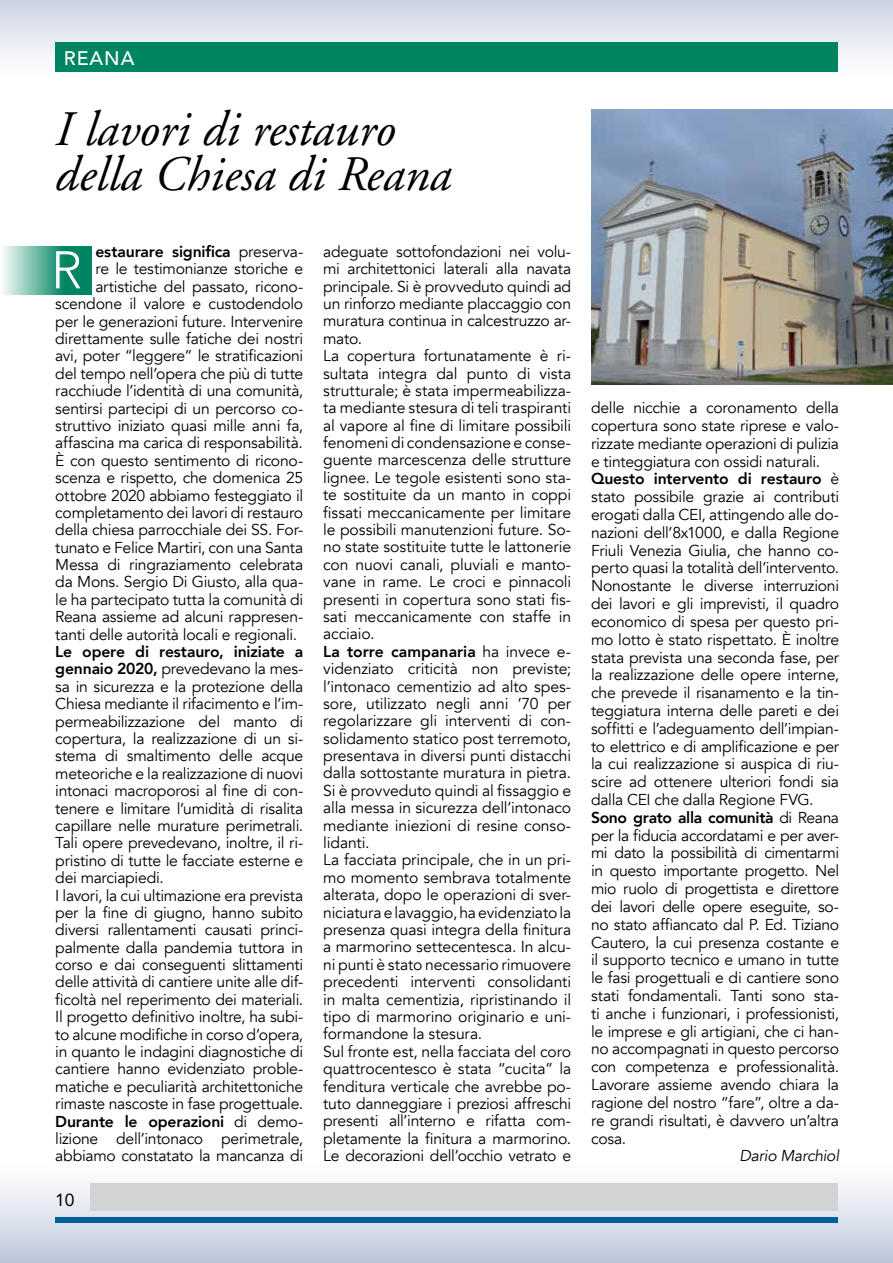
<style>
.page{position:relative;width:893px;height:1263px;background:#fff}
.page>*{position:absolute;margin:0;border:0;box-sizing:border-box;transform-origin:0 0}
.t1{font:300 52.5px "Avenir LT Std";color:#fff}
.t2{font:italic 49.5px/45px "Adobe Garamond";color:#000}
.t3{font:500 19.5px "Avenir LT Std";letter-spacing:.05em;color:#fff}
.t4{font:17.4px "Avenir LT Std";color:#000}
.t5{font:15.75px/17.4px "Avenir";letter-spacing:-.015em;color:#000}
.t6{font:800 15.75px "Avenir";letter-spacing:-.01em;color:#000}
.t7{font:italic 15.75px "Avenir";letter-spacing:-.02em;color:#000}
.s1{font-weight:400}
.s2{font-weight:800}
</style>
<div class="page">
<div style="left:0;top:1145px;width:893px;height:118px;background:linear-gradient(to bottom,#fff,#c0cadd)"></div>
<div style="left:91px;top:1183px;width:747px;height:28px;background:#d1d3d4"></div>
<div style="left:55px;top:1217px;width:783px;height:5px;background:#006097"></div>
<div style="left:0;top:0;width:893px;height:93px;background:linear-gradient(to bottom,#c8d3e0,#fff)"></div>
<div style="left:55px;top:43px;width:783px;height:29px;background:#008562"></div>
<svg style="left:3px;top:246px;width:88px;height:48px;background:#56ad96"></svg>
<hr style="left:892px;top:0;width:1px;height:93px;background:#b1bdd5">
<img style="left:591px;top:109px;width:302px;height:276px">
<p class="t3" style="left:64px;top:47px;width:72px">REANA</p>
<h2 class="t2" style="left:55px;top:108px;width:398px">I lavori di restauro della Chiesa di Reana</h2>
<p class="t6" style="left:95px;top:239px;width:209px">estaurare significa <span class="s1">preserva-</span></p>
<p class="t5" style="left:95px;top:261px;width:209px">re le testimonianze storiche e</p>
<p class="t5" style="left:95px;top:278px;width:209px">artistiche del passato, ricono-</p>
<p class="t5" style="left:55px;top:295px;width:250px">scendone il valore e custodendolo</p>
<p class="t5" style="left:55px;top:313px;width:250px">per le generazioni future. Intervenire</p>
<p class="t5" style="left:55px;top:330px;width:250px">direttamente sulle fatiche dei nostri</p>
<p class="t5" style="left:55px;top:348px;width:250px">avi, poter “leggere” le stratificazioni</p>
<p class="t5" style="left:55px;top:365px;width:250px">del tempo nell’opera che più di tutte</p>
<p class="t5" style="left:55px;top:382px;width:250px">racchiude l’identità di una comunità,</p>
<p class="t5" style="left:55px;top:400px;width:250px">sentirsi partecipi di un percorso co-</p>
<p class="t5" style="left:55px;top:417px;width:250px">struttivo iniziato quasi mille anni fa,</p>
<p class="t5" style="left:55px;top:434px;width:249px">affascina ma carica di responsabilità.</p>
<p class="t5" style="left:55px;top:452px;width:250px">È con questo sentimento di ricono-</p>
<p class="t5" style="left:55px;top:469px;width:250px">scenza e rispetto, che domenica 25</p>
<p class="t5" style="left:55px;top:487px;width:250px">ottobre 2020 abbiamo festeggiato il</p>
<p class="t5" style="left:55px;top:504px;width:250px">completamento dei lavori di restauro</p>
<p class="t5" style="left:55px;top:521px;width:250px">della chiesa parrocchiale dei SS. For-</p>
<p class="t5" style="left:55px;top:539px;width:250px">tunato e Felice Martiri, con una Santa</p>
<p class="t5" style="left:55px;top:556px;width:250px">Messa di ringraziamento celebrata</p>
<p class="t5" style="left:55px;top:574px;width:250px">da Mons. Sergio Di Giusto, alla qua-</p>
<p class="t5" style="left:55px;top:591px;width:250px">le ha partecipato tutta la comunità di</p>
<p class="t5" style="left:55px;top:608px;width:250px">Reana assieme ad alcuni rappresen-</p>
<p class="t5" style="left:55px;top:626px;width:243px">tanti delle autorità locali e regionali.</p>
<p class="t5" style="left:55px;top:643px;width:250px"><span class="s2">Le opere di restauro, iniziate a gennaio 2020,</span> prevedevano la mes&shy;sa in sicurezza e la protezione della Chiesa mediante il rifacimento e l’im&shy;permeabilizzazione del manto di copertura, la realizzazione di un si&shy;stema di smaltimento delle acque meteoriche e la realizzazione di nuovi intonaci macroporosi al fine di con&shy;tenere e limitare l’umidità di risalita capillare nelle murature perimetrali.<br>Tali opere prevedevano, inoltre, il ri&shy;pristino di tutte le facciate esterne e dei marciapiedi.<br>I lavori, la cui ultimazione era prevista per la fine di giugno, hanno subito diversi rallentamenti causati princi&shy;palmente dalla pandemia tuttora in corso e dai conseguenti slittamenti delle attività di cantiere unite alle dif&shy;ficoltà nel reperimento dei materiali.<br>Il progetto definitivo inoltre, ha subi&shy;to alcune modifiche in corso d’opera, in quanto le indagini diagnostiche di cantiere hanno evidenziato proble&shy;matiche e peculiarità architettoniche rimaste nascoste in fase progettuale.<br><span class="s2">Durante le operazioni</span> di demo&shy;lizione dell’intonaco perimetrale, abbiamo constatato la mancanza di</p>
<h1 class="t1" style="left:51px;top:239px;width:33px">R</h1>
<p class="t4" style="left:55px;top:1190px;width:21px">10</p>
<p class="t5" style="left:323px;top:243px;width:250px">adeguate sottofondazioni nei volu&shy;mi architettonici laterali alla navata principale. Si è provveduto quindi ad un rinforzo mediante placcaggio con muratura continua in calcestruzzo ar&shy;mato.<br>La copertura fortunatamente è ri&shy;sultata integra dal punto di vista strutturale; è stata impermeabilizza&shy;ta mediante stesura di teli traspiranti al vapore al fine di limitare possibili fenomeni di condensazione e conse&shy;guente marcescenza delle strutture lignee. Le tegole esistenti sono sta&shy;te sostituite da un manto in coppi fissati meccanicamente per limitare le possibili manutenzioni future. So&shy;no state sostituite tutte le lattonerie con nuovi canali, pluviali e manto&shy;vane in rame. Le croci e pinnacoli presenti in copertura sono stati fis&shy;sati meccanicamente con staffe in acciaio.<br><span class="s2">La torre campanaria</span> ha invece e&shy;videnziato criticità non previste; l’intonaco cementizio ad alto spes&shy;sore, utilizzato negli anni ’70 per regolarizzare gli interventi di con&shy;solidamento statico post terremoto, presentava in diversi punti distacchi dalla sottostante muratura in pietra.<br>Si è provveduto quindi al fissaggio e alla messa in sicurezza dell’intonaco mediante iniezioni di resine conso&shy;lidanti.<br>La facciata principale, che in un pri&shy;mo momento sembrava totalmente alterata, dopo le operazioni di sver&shy;niciatura e lavaggio, ha evidenziato la presenza quasi integra della finitura a marmorino settecentesca. In alcu&shy;ni punti è stato necessario rimuovere precedenti interventi consolidanti in malta cementizia, ripristinando il tipo di marmorino originario e uni&shy;formandone la stesura.<br>Sul fronte est, nella facciata del coro quattrocentesco è stata “cucita” la fenditura verticale che avrebbe po&shy;tuto danneggiare i preziosi affreschi presenti all’interno e rifatta com&shy;pletamente la finitura a marmorino.<br>Le decorazioni dell’occhio vetrato e</p>
<p class="t5" style="left:591px;top:399px;width:250px;line-height:17.9px">delle nicchie a coronamento della copertura sono state riprese e valo&shy;rizzate mediante operazioni di pulizia e tinteggiatura con ossidi naturali.<br><span class="s2">Questo intervento di restauro</span> è stato possibile grazie ai contributi erogati dalla CEI, attingendo alle do&shy;nazioni dell’8x1000, e dalla Regione Friuli Venezia Giulia, che hanno co&shy;perto quasi la totalità dell’intervento.<br>Nonostante le diverse interruzioni dei lavori e gli imprevisti, il quadro economico di spesa per questo pri&shy;mo lotto è stato rispettato. È inoltre stata prevista una seconda fase, per la realizzazione delle opere interne, che prevede il risanamento e la tin&shy;teggiatura interna delle pareti e dei soffitti e l’adeguamento dell’impian&shy;to elettrico e di amplificazione e per la cui realizzazione si auspica di riu&shy;scire ad ottenere ulteriori fondi sia dalla CEI che dalla Regione FVG.<br><span class="s2">Sono grato alla comunità</span> di Reana per la fiducia accordatami e per aver&shy;mi dato la possibilità di cimentarmi in questo importante progetto. Nel mio ruolo di progettista e direttore dei lavori delle opere eseguite, so&shy;no stato affiancato dal P. Ed. Tiziano Cautero, la cui presenza costante e il supporto tecnico e umano in tutte le fasi progettuali e di cantiere sono stati fondamentali. Tanti sono sta&shy;ti anche i funzionari, i professionisti, le imprese e gli artigiani, che ci han&shy;no accompagnati in questo percorso con competenza e professionalità.<br>Lavorare assieme avendo chiara la ragione del nostro “fare”, oltre a da&shy;re grandi risultati, è davvero un’altra cosa.</p>
<p class="t7" style="left:739px;top:1146px;width:101px">Dario Marchiol</p>
</div>
